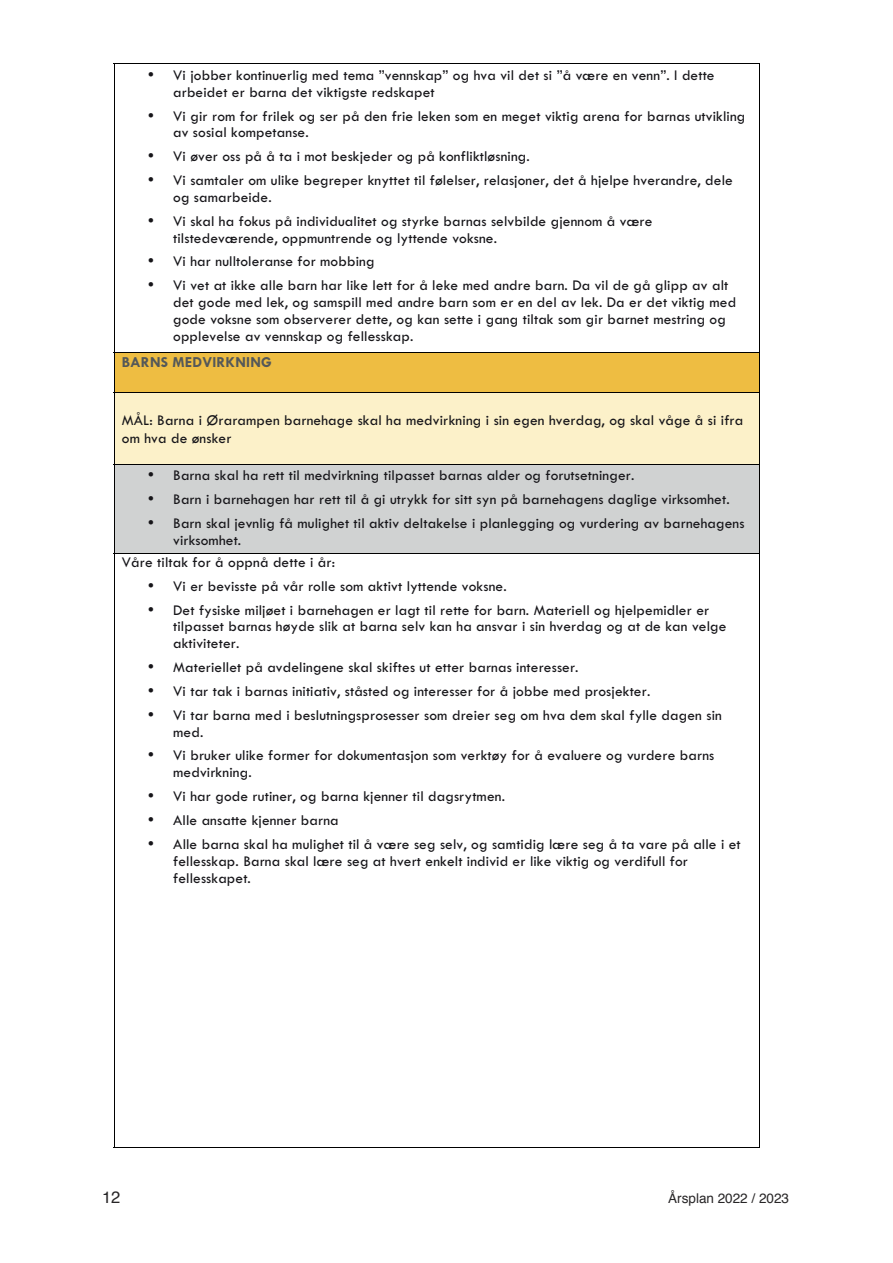
<style>
.page{position:relative;width:893px;height:1263px;background:#fff}
.page>*{position:absolute;margin:0;border:0;box-sizing:border-box;transform-origin:0 0}
.t1{font:16.5px "Helvetica";color:#272526}
.t2{font:15.45px/17.1px "Tw Cen";letter-spacing:.005em;color:#161519}
.t3{font:700 15.45px "Tw Cen";letter-spacing:.01em;color:#545859}
.t4{font:13.5px "Helvetica";color:#272526}
</style>
<div class="page">
<hr style="left:114px;top:64px;width:646px;height:1px;background:#000">
<hr style="left:114px;top:64px;width:1px;height:289px;background:#000">
<hr style="left:759px;top:64px;width:1px;height:289px;background:#000">
<div style="left:115px;top:353px;width:644px;height:40px;background:#eebd42"></div>
<hr style="left:114px;top:353px;width:646px;height:1px;background:#000">
<hr style="left:114px;top:353px;width:1px;height:40px;background:#000">
<hr style="left:759px;top:353px;width:1px;height:40px;background:#000">
<div style="left:115px;top:393px;width:644px;height:71px;background:#fcf1c9"></div>
<hr style="left:114px;top:393px;width:646px;height:1px;background:#000">
<hr style="left:114px;top:393px;width:1px;height:71px;background:#000">
<hr style="left:759px;top:393px;width:1px;height:71px;background:#000">
<div style="left:115px;top:465px;width:644px;height:88px;background:#d0d2d2"></div>
<hr style="left:114px;top:464px;width:646px;height:1px;background:#000">
<hr style="left:114px;top:465px;width:1px;height:88px;background:#000">
<hr style="left:759px;top:465px;width:1px;height:88px;background:#000">
<hr style="left:114px;top:553px;width:646px;height:1px;background:#000">
<hr style="left:114px;top:554px;width:1px;height:594px;background:#000">
<hr style="left:114px;top:1147px;width:645px;height:1px;background:#000">
<hr style="left:759px;top:554px;width:1px;height:594px;background:#000">
<p class="t2" style="left:173px;top:66px;width:543px;text-indent:-26px">• Vi jobber kontinuerlig med tema ”vennskap” og hva vil det si ”å være en venn”. I dette arbeidet er barna det viktigste redskapet</p>
<p class="t2" style="left:173px;top:107px;width:574px;text-indent:-26px">• Vi gir rom for frilek og ser på den frie leken som en meget viktig arena for barnas utvikling av sosial kompetanse.</p>
<p class="t2" style="left:148px;top:148px;width:384px">• Vi øver oss på å ta i mot beskjeder og på konfliktløsning.</p>
<p class="t2" style="left:173px;top:171px;width:561px;text-indent:-26px">• Vi samtaler om ulike begreper knyttet til følelser, relasjoner, det å hjelpe hverandre, dele og samarbeide.</p>
<p class="t2" style="left:173px;top:212px;width:481px;text-indent:-26px">• Vi skal ha fokus på individualitet og styrke barnas selvbilde gjennom å være tilstedeværende, oppmuntrende og lyttende voksne.</p>
<p class="t2" style="left:148px;top:253px;width:228px">• Vi har nulltoleranse for mobbing</p>
<p class="t2" style="left:173px;top:277px;width:564px;text-indent:-26px">• Vi vet at ikke alle barn har like lett for å leke med andre barn. Da vil de gå glipp av alt det gode med lek, og samspill med andre barn som er en del av lek. Da er det viktig med gode voksne som observerer dette, og kan sette i gang tiltak som gir barnet mestring og opplevelse av vennskap og fellesskap.</p>
<p class="t3" style="left:122px;top:353px;width:151px">BARNS MEDVIRKNING</p>
<p class="t2" style="left:122px;top:412px;width:623px">MÅL: Barna i Ørarampen barnehage skal ha medvirkning i sin egen hverdag, og skal våge å si ifra om hva de ønsker</p>
<p class="t2" style="left:148px;top:467px;width:488px">• Barna skal ha rett til medvirkning tilpasset barnas alder og forutsetninger.</p>
<p class="t2" style="left:148px;top:491px;width:584px">• Barn i barnehagen har rett til å gi utrykk for sitt syn på barnehagens daglige virksomhet.</p>
<p class="t2" style="left:173px;top:514px;width:573px;text-indent:-26px">• Barn skal jevnlig få mulighet til aktiv deltakelse i planlegging og vurdering av barnehagens virksomhet.</p>
<p class="t2" style="left:122px;top:553px;width:215px">Våre tiltak for å oppnå dette i år:</p>
<p class="t2" style="left:148px;top:577px;width:361px">• Vi er bevisste på vår rolle som aktivt lyttende voksne.</p>
<p class="t2" style="left:173px;top:601px;width:555px;text-indent:-26px">• Det fysiske miljøet i barnehagen er lagt til rette for barn. Materiell og hjelpemidler er tilpasset barnas høyde slik at barna selv kan ha ansvar i sin hverdag og at de kan velge aktiviteter.</p>
<p class="t2" style="left:148px;top:659px;width:433px">• Materiellet på avdelingene skal skiftes ut etter barnas interesser.</p>
<p class="t2" style="left:148px;top:682px;width:504px">• Vi tar tak i barnas initiativ, ståsted og interesser for å jobbe med prosjekter.</p>
<p class="t2" style="left:173px;top:706px;width:550px;text-indent:-26px">• Vi tar barna med i beslutningsprosesser som dreier seg om hva dem skal fylle dagen sin med.</p>
<p class="t2" style="left:173px;top:747px;width:543px;text-indent:-26px">• Vi bruker ulike former for dokumentasjon som verktøy for å evaluere og vurdere barns medvirkning.</p>
<p class="t2" style="left:148px;top:788px;width:359px">• Vi har gode rutiner, og barna kjenner til dagsrytmen.</p>
<p class="t2" style="left:148px;top:811px;width:193px">• Alle ansatte kjenner barna</p>
<p class="t2" style="left:173px;top:835px;width:569px;text-indent:-26px">• Alle barna skal ha mulighet til å være seg selv, og samtidig lære seg å ta vare på alle i et fellesskap. Barna skal lære seg at hvert enkelt individ er like viktig og verdifull for fellesskapet.</p>
<p class="t1" style="left:102px;top:1190px;width:20px">12</p>
<p class="t4" style="left:668px;top:1193px;width:122px">Årsplan 2022 / 2023</p>
</div>
